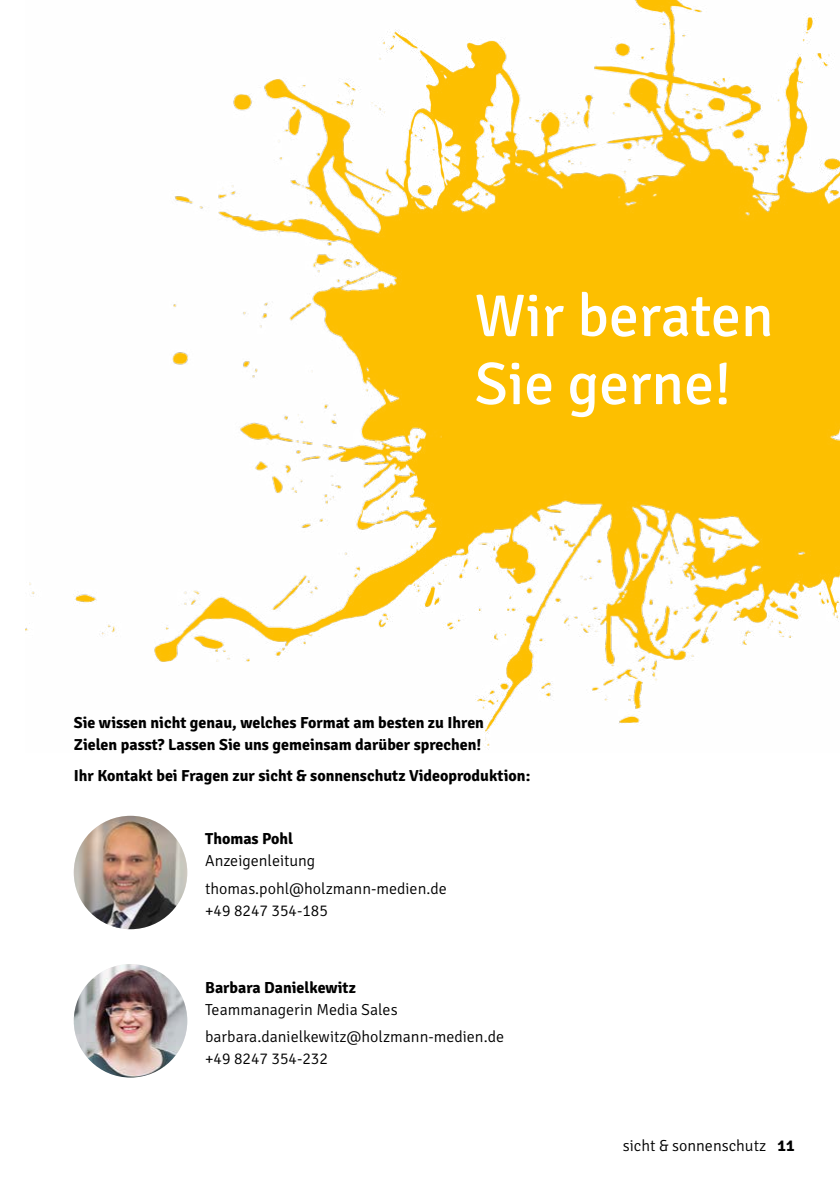
<style>
.page{position:relative;width:840px;height:1191px;background:#fff}
.page>*{position:absolute;margin:0;border:0;box-sizing:border-box;transform-origin:0 0}
.t1{font:60px/68px "Signika";color:#fff}
.t2{font:700 16px/22px "Signika";color:#000}
.t3{font:300 16px/27.6px "Signika";color:#000}
.s1{font-weight:700}
</style>
<div class="page">
<img style="left:26px;top:0;width:813px;height:750px">
<img style="left:74px;top:964px;width:113px;height:113px;border-radius:57px">
<img style="left:74px;top:815px;width:113px;height:114px;border-radius:57px">
<h1 class="t1" style="left:474px;top:283px;width:300px">Wir beraten<br>Sie gerne!</h1>
<p class="t2" style="left:74px;top:712px;width:411px">Sie wissen nicht genau, welches Format am besten zu Ihren<br>Zielen passt? Lassen Sie uns gemeinsam darüber sprechen!</p>
<p class="t2" style="left:74px;top:764px;width:458px">Ihr Kontakt bei Fragen zur sicht &amp; sonnenschutz Videoproduktion:</p>
<p class="t2" style="left:205px;top:828px;width:90px">Thomas Pohl</p>
<p class="t3" style="left:205px;top:847px;width:243px">Anzeigenleitung thomas.pohl@holzmann-medien.de</p>
<p class="t3" style="left:205px;top:897px;width:124px">+49 8247 354-185</p>
<p class="t2" style="left:205px;top:976px;width:152px">Barbara Danielkewitz</p>
<p class="t3" style="left:205px;top:995px;width:300px">Teammanagerin Media Sales barbara.danielkewitz@holzmann-medien.de</p>
<p class="t3" style="left:205px;top:1045px;width:124px">+49 8247 354-232</p>
<p class="t3" style="left:622px;top:1132px;width:173px">sicht &amp; sonnenschutz <span class="s1">11</span></p>
</div>
